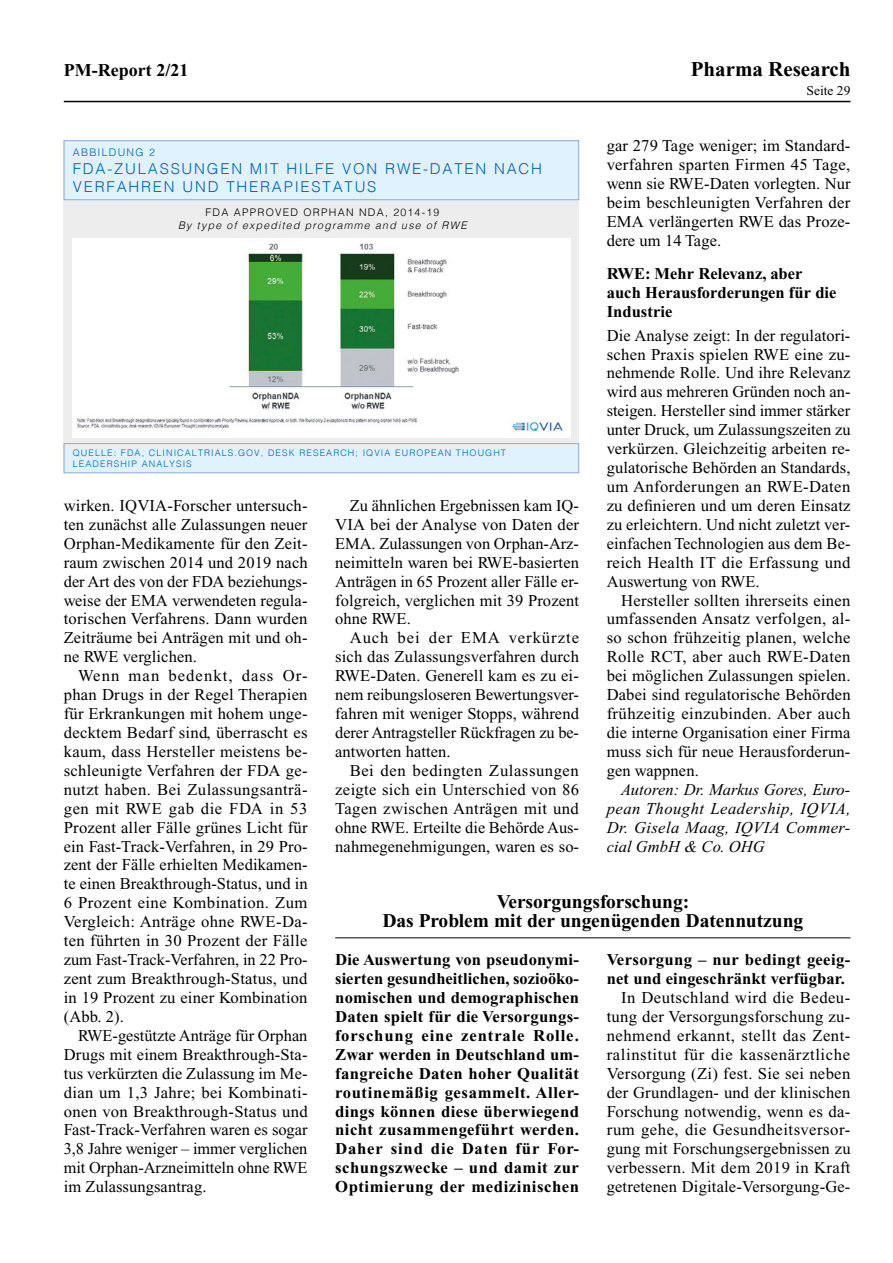
<style>
.page{position:relative;width:893px;height:1263px;background:#fff}
.page>*{position:absolute;margin:0;border:0;box-sizing:border-box;transform-origin:0 0}
.t1{font:700 21px "Times New Roman";color:#000}
.t2{font:700 19.5px/18.9px "Times New Roman";color:#000;text-align:center}
.t3{font:700 18px "Times New Roman";color:#000}
.t4{font:16.5px/18.9px "Times New Roman";letter-spacing:.005em;color:#000;text-align:justify}
.t5{font:700 16.5px/18.9px "Times New Roman";letter-spacing:.01em;color:#000}
.t6{font:italic 16.5px/18.9px "Times New Roman";letter-spacing:.02em;color:#000;text-align:justify}
.t7{font:300 15px/18px "Helvetica";letter-spacing:.12em;color:#0063af}
.t8{font:13.5px "Times New Roman";color:#000}
.t9{font:italic 300 10.5px "Helvetica";letter-spacing:.12em;color:#000}
.t10{font:300 10.5px "Helvetica";letter-spacing:.12em;color:#000}
.t11{font:300 10.5px "Helvetica";letter-spacing:.12em;color:#0063af}
.t12{font:300 9px/10.8px "Helvetica";letter-spacing:.12em;color:#0063af}
</style>
<div class="page">
<hr style="left:64px;top:101px;width:786px;height:1px;background:#000">
<hr style="left:335px;top:937px;width:515px;height:1px;background:#000">
<div style="left:64px;top:140px;width:515px;height:333px;background:#ededed"></div>
<div style="left:64px;top:141px;width:515px;height:59px;background:#dff2fd"></div>
<div style="left:64px;top:140px;width:515px;height:60px;border:1px solid #8caad9"></div>
<div style="left:64px;top:444px;width:515px;height:29px;background:#dff2fd"></div>
<div style="left:64px;top:443px;width:515px;height:30px;border:1px solid #8caad9"></div>
<img style="left:72px;top:238px;width:498px;height:197px">
<p class="t3" style="left:64px;top:60px;width:126px">PM-Report 2/21</p>
<p class="t1" style="left:691px;top:57px;width:161px">Pharma Research</p>
<p class="t8" style="left:807px;top:83px;width:45px">Seite 29</p>
<p class="t4" style="left:607px;top:136px;width:245px">gar 279 Tage weniger; im Standard&shy;verfahren sparten Firmen 45 Tage, wenn sie RWE-Daten vorlegten. Nur beim beschleunigten Verfahren der EMA verlängerten RWE das Proze&shy;dere um 14 Tage.</p>
<p class="t5" style="left:607px;top:264px;width:231px">RWE: Mehr Relevanz, aber auch Herausforderungen für die<br>Industrie</p>
<p class="t4" style="left:607px;top:326px;width:245px">Die Analyse zeigt: In der regulatori&shy;schen Praxis spielen RWE eine zu&shy;nehmende Rolle. Und ihre Relevanz wird aus mehreren Gründen noch an&shy;steigen. Hersteller sind immer stärker unter Druck, um Zulassungszeiten zu verkürzen. Gleichzeitig arbeiten re&shy;gulatorische Behörden an Standards, um Anforderungen an RWE-Daten zu definieren und um deren Einsatz zu erleichtern. Und nicht zuletzt ver&shy;einfachen Technologien aus dem Be&shy;reich Health IT die Erfassung und Auswertung von RWE.</p>
<p class="t4" style="left:607px;top:591px;width:245px;text-indent:14px">Hersteller sollten ihrerseits einen umfassenden Ansatz verfolgen, al&shy;so schon frühzeitig planen, welche Rolle RCT, aber auch RWE-Daten bei möglichen Zulassungen spielen.<br>Dabei sind regulatorische Behörden frühzeitig einzubinden. Aber auch die interne Organisation einer Firma muss sich für neue Herausforderun&shy;gen wappnen.</p>
<p class="t6" style="left:607px;top:780px;width:245px;text-indent:14px">Autoren: Dr. Markus Gores, Euro&shy;pean Thought Leadership, IQVIA, Dr. Gisela Maag, IQVIA Commer&shy;cial GmbH &amp; Co. OHG</p>
<p class="t11" style="left:73px;top:143px;width:84px">ABBILDUNG 2</p>
<p class="t7" style="left:73px;top:159px;width:471px">FDA-ZULASSUNGEN MIT HILFE VON RWE-DATEN NACH<br>VERFAHREN UND THERAPIESTATUS</p>
<p class="t10" style="left:205px;top:204px;width:235px">FDA APPROVED ORPHAN NDA, 2014-19</p>
<p class="t9" style="left:178px;top:216px;width:290px">By type of expedited programme and use of RWE</p>
<p class="t12" style="left:73px;top:447px;width:435px">QUELLE: FDA, CLINICALTRIALS.GOV, DESK RESEARCH; IQVIA EUROPEAN THOUGHT<br>LEADERSHIP ANALYSIS</p>
<p class="t4" style="left:64px;top:496px;width:245px">wirken. IQVIA-Forscher untersuch&shy;ten zunächst alle Zulassungen neuer Orphan-Medikamente für den Zeit&shy;raum zwischen 2014 und 2019 nach der Art des von der FDA beziehungs&shy;weise der EMA verwendeten regula&shy;torischen Verfahrens. Dann wurden Zeiträume bei Anträgen mit und oh&shy;ne RWE verglichen.</p>
<p class="t4" style="left:64px;top:666px;width:245px;text-indent:14px">Wenn man bedenkt, dass Or&shy;phan Drugs in der Regel Therapien für Erkrankungen mit hohem unge&shy;decktem Bedarf sind, überrascht es kaum, dass Hersteller meistens be&shy;schleunigte Verfahren der FDA ge&shy;nutzt haben. Bei Zulassungsanträ&shy;gen mit RWE gab die FDA in 53<br>Prozent aller Fälle grünes Licht für ein Fast-Track-Verfahren, in 29 Pro&shy;zent der Fälle erhielten Medikamen&shy;te einen Breakthrough-Status, und in 6 Prozent eine Kombination. Zum Vergleich: Anträge ohne RWE-Da&shy;ten führten in 30 Prozent der Fälle zum Fast-Track-Verfahren, in 22 Pro&shy;zent zum Breakthrough-Status, und in 19 Prozent zu einer Kombination (Abb. 2).</p>
<p class="t4" style="left:64px;top:1026px;width:245px;text-indent:14px">RWE-gestützte Anträge für Orphan Drugs mit einem Breakthrough-Sta&shy;tus verkürzten die Zulassung im Me&shy;dian um 1,3 Jahre; bei Kombinati&shy;onen von Breakthrough-Status und Fast-Track-Verfahren waren es sogar 3,8 Jahre weniger – immer verglichen mit Orphan-Arzneimitteln ohne RWE im Zulassungsantrag.</p>
<p class="t4" style="left:335px;top:496px;width:245px;text-indent:14px">Zu ähnlichen Ergebnissen kam IQ-VIA bei der Analyse von Daten der EMA. Zulassungen von Orphan-Arz&shy;neimitteln waren bei RWE-basierten Anträgen in 65 Prozent aller Fälle er&shy;folgreich, verglichen mit 39 Prozent ohne RWE.</p>
<p class="t4" style="left:335px;top:628px;width:245px;text-indent:14px">Auch bei der EMA verkürzte sich das Zulassungsverfahren durch RWE-Daten. Generell kam es zu ei&shy;nem reibungsloseren Bewertungsver&shy;fahren mit weniger Stopps, während derer Antragsteller Rückfragen zu be&shy;antworten hatten.</p>
<p class="t4" style="left:335px;top:761px;width:245px;text-indent:14px">Bei den bedingten Zulassungen zeigte sich ein Unterschied von 86<br>Tagen zwischen Anträgen mit und ohne RWE. Erteilte die Behörde Aus&shy;nahmegenehmigungen, waren es so-</p>
<p class="t2" style="left:382px;top:892px;width:422px">Versorgungsforschung:<br>Das Problem mit der ungenügenden Datennutzung</p>
<p class="t5" style="left:335px;top:950px;width:245px;text-align:justify">Die Auswertung von pseudonymi&shy;sierten gesundheitlichen, sozioöko&shy;nomischen und demographischen Daten spielt für die Versorgungs&shy;forschung eine zentrale Rolle.<br>Zwar werden in Deutschland um&shy;fangreiche Daten hoher Qualität routinemäßig gesammelt. Aller&shy;dings können diese überwiegend nicht zusammengeführt werden.<br>Daher sind die Daten für For&shy;schungszwecke – und damit zur Optimierung der medizinischen</p>
<p class="t5" style="left:607px;top:950px;width:245px">Versorgung – nur bedingt geeig&shy;net und eingeschränkt verfügbar.</p>
<p class="t4" style="left:607px;top:988px;width:245px;text-indent:14px">In Deutschland wird die Bedeu&shy;tung der Versorgungsforschung zu&shy;nehmend erkannt, stellt das Zent&shy;ralinstitut für die kassenärztliche Versorgung (Zi) fest. Sie sei neben der Grundlagen- und der klinischen Forschung notwendig, wenn es da&shy;rum gehe, die Gesundheitsversor&shy;gung mit Forschungsergebnissen zu verbessern. Mit dem 2019 in Kraft getretenen Digitale-Versorgung-Ge-</p>
</div>
